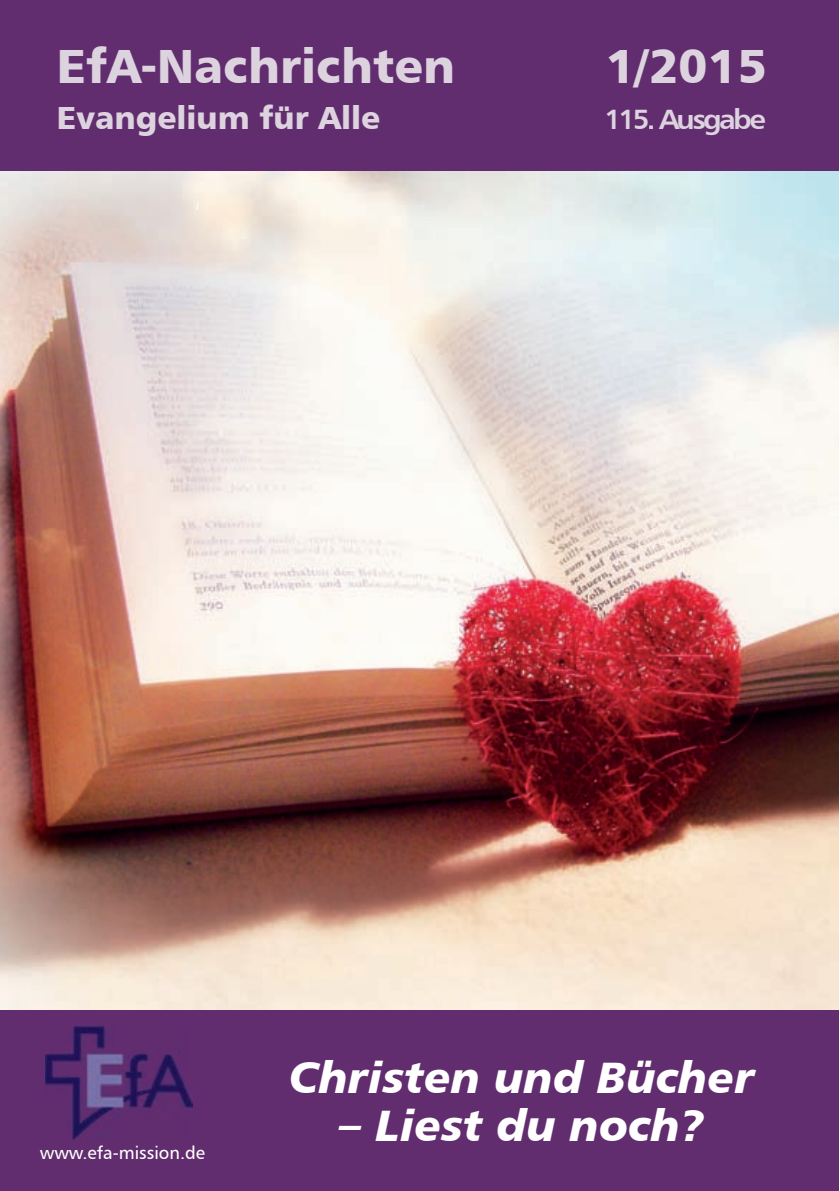
<style>
.page{position:relative;width:840px;height:1191px;background:#fff}
.page>*{position:absolute;margin:0;border:0;box-sizing:border-box;transform-origin:0 0}
.t1{font:48px "Humanist 777 BT Black B";color:#ddd3df}
.t2{font:44px "Humanist 777 BT Black Italic B";color:#fff}
.t3{font:32px "Humanist 777 BT Black B";color:#ddd3df}
.t4{font:28px "Humanist 777 BT Bold B";letter-spacing:-.09em;color:#ddd3df}
.t5{font:18px "Humanist 777 BT Roman B";color:#fff}
</style>
<div class="page">
<img style="left:0;top:170px;width:838px;height:839px">
<div style="left:0;top:1010px;width:838px;height:181px;background:#612d6f"></div>
<svg style="left:196px;top:201px;width:3px;height:9px"></svg>
<div style="left:0;top:1px;width:838px;height:169px;background:#612d6f"></div>
<img style="left:45px;top:1026px;width:148px;height:114px">
<p class="t1" style="left:57px;top:35px;width:399px">EfA-Nachrichten</p>
<p class="t1" style="left:605px;top:35px;width:163px">1/2015</p>
<p class="t3" style="left:57px;top:98px;width:325px">Evangelium für Alle</p>
<p class="t4" style="left:604px;top:102px;width:163px">115. Ausgabe</p>
<p class="t5" style="left:40px;top:1141px;width:167px">www.efa-mission.de</p>
<p class="t2" style="left:289px;top:1048px;width:466px">Christen und Bücher</p>
<p class="t2" style="left:339px;top:1096px;width:366px">– Liest du noch?</p>
</div>
